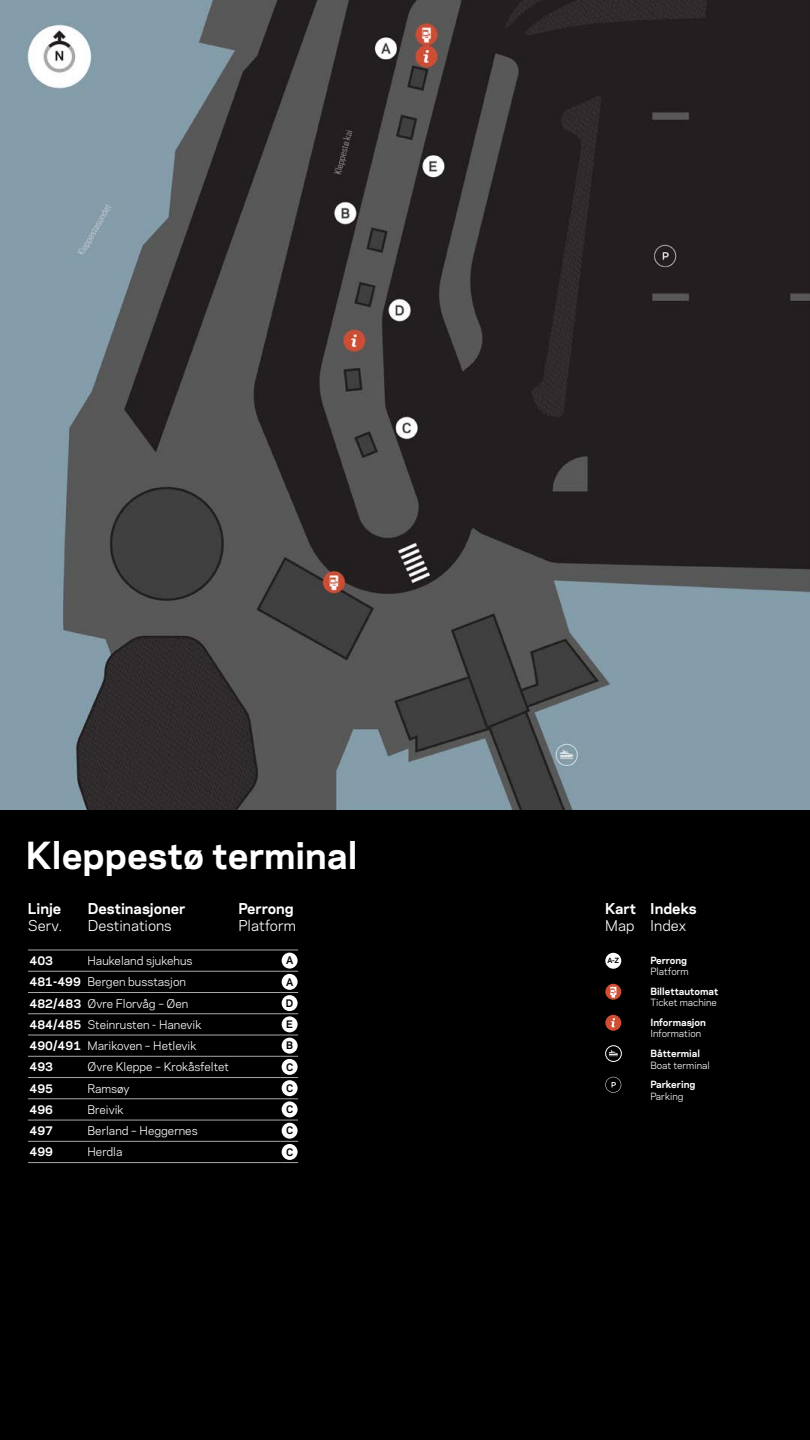
<style>
.page{position:relative;width:810px;height:1440px;background:#fff}
.page>*{position:absolute;margin:0;border:0;box-sizing:border-box;transform-origin:0 0}
.t1{font:700 35.1px "Galaxie Polaris";color:#fff}
.t2{font:700 14.1px "Galaxie Polaris";color:#fff}
.t3{font:14.1px "Galaxie Polaris";color:#fff}
.t4{font:11.25px "Galaxie Polaris";color:#fff}
.t5{font:700 11.25px "Galaxie Polaris";color:#fff}
.t6{font:700 9.75px "Galaxie Polaris";color:#000}
.t7{font:700 9.38px "Galaxie Polaris";color:#fff}
.t8{font:9.38px "Galaxie Polaris";color:#fff}
.t9{font:700 6.75px "Galaxie Polaris";color:#000}
.s1{font-weight:700}
</style>
<div class="page">
<img style="left:0;top:0;width:810px;height:810px">
<div style="left:0;top:810px;width:810px;height:630px;background:#000"></div>
<hr style="left:28px;top:950px;width:58px;height:1px;background:#a7a9ac">
<hr style="left:86px;top:950px;width:194px;height:1px;background:#a7a9ac">
<svg style="left:280px;top:950px;width:18px;height:1px"></svg>
<hr style="left:28px;top:971px;width:58px;height:1px;background:#a7a9ac">
<hr style="left:86px;top:971px;width:194px;height:1px;background:#a7a9ac">
<svg style="left:280px;top:971px;width:18px;height:1px"></svg>
<hr style="left:28px;top:992px;width:58px;height:1px;background:#a7a9ac">
<hr style="left:86px;top:992px;width:194px;height:1px;background:#a7a9ac">
<svg style="left:280px;top:992px;width:18px;height:1px"></svg>
<hr style="left:28px;top:1013px;width:58px;height:1px;background:#a7a9ac">
<hr style="left:86px;top:1013px;width:194px;height:1px;background:#a7a9ac">
<svg style="left:280px;top:1013px;width:18px;height:1px"></svg>
<hr style="left:28px;top:1035px;width:58px;height:1px;background:#a7a9ac">
<hr style="left:86px;top:1035px;width:194px;height:1px;background:#a7a9ac">
<svg style="left:280px;top:1035px;width:18px;height:1px"></svg>
<hr style="left:28px;top:1056px;width:58px;height:1px;background:#a7a9ac">
<hr style="left:86px;top:1056px;width:194px;height:1px;background:#a7a9ac">
<svg style="left:280px;top:1056px;width:18px;height:1px"></svg>
<hr style="left:28px;top:1077px;width:58px;height:1px;background:#a7a9ac">
<hr style="left:86px;top:1077px;width:194px;height:1px;background:#a7a9ac">
<svg style="left:280px;top:1077px;width:18px;height:1px"></svg>
<hr style="left:28px;top:1098px;width:58px;height:1px;background:#a7a9ac">
<hr style="left:86px;top:1098px;width:194px;height:1px;background:#a7a9ac">
<svg style="left:280px;top:1098px;width:18px;height:1px"></svg>
<hr style="left:28px;top:1120px;width:58px;height:1px;background:#a7a9ac">
<hr style="left:86px;top:1120px;width:194px;height:1px;background:#a7a9ac">
<svg style="left:280px;top:1120px;width:18px;height:1px"></svg>
<hr style="left:28px;top:1141px;width:58px;height:1px;background:#a7a9ac">
<hr style="left:86px;top:1141px;width:194px;height:1px;background:#a7a9ac">
<svg style="left:280px;top:1141px;width:18px;height:1px"></svg>
<hr style="left:28px;top:1162px;width:58px;height:1px;background:#a7a9ac">
<hr style="left:86px;top:1162px;width:194px;height:1px;background:#a7a9ac">
<svg style="left:280px;top:1162px;width:18px;height:1px"></svg>
<div style="left:282px;top:953px;width:16px;height:16px;background:#fff;border-radius:50%"></div>
<div style="left:282px;top:974px;width:16px;height:16px;background:#fff;border-radius:50%"></div>
<div style="left:282px;top:995px;width:16px;height:16px;background:#fff;border-radius:50%"></div>
<div style="left:282px;top:1016px;width:16px;height:16px;background:#fff;border-radius:50%"></div>
<div style="left:282px;top:1038px;width:16px;height:16px;background:#fff;border-radius:50%"></div>
<div style="left:282px;top:1059px;width:16px;height:16px;background:#fff;border-radius:50%"></div>
<div style="left:282px;top:1080px;width:16px;height:16px;background:#fff;border-radius:50%"></div>
<div style="left:282px;top:1101px;width:16px;height:16px;background:#fff;border-radius:50%"></div>
<div style="left:282px;top:1123px;width:16px;height:16px;background:#fff;border-radius:50%"></div>
<div style="left:282px;top:1144px;width:16px;height:16px;background:#fff;border-radius:50%"></div>
<div style="left:605px;top:953px;width:16px;height:16px;background:#fff;border-radius:50%"></div>
<svg style="left:605px;top:984px;width:16px;height:16px"></svg>
<svg style="left:610px;top:987px;width:6px;height:11px"></svg>
<div style="left:605px;top:1015px;width:16px;height:16px;background:#d04e34;border-radius:50%"></div>
<svg style="left:611px;top:1018px;width:4px;height:9px"></svg>
<svg style="left:609px;top:1050px;width:9px;height:6px"></svg>
<div style="left:605px;top:1045px;width:17px;height:17px;border:1px solid #fff;border-radius:50%"></div>
<svg style="left:605px;top:1077px;width:16px;height:16px"></svg>
<h1 class="t1" style="left:26px;top:829px;width:326px">Bergen busstasjon</h1>
<p class="t2" style="left:28px;top:898px;width:35px">Linje</p>
<p class="t3" style="left:28px;top:915px;width:36px">Serv.</p>
<h1 class="t1" style="left:26px;top:829px;width:333px">Kleppestø terminal</h1>
<p class="t2" style="left:88px;top:898px;width:99px">Destinasjoner</p>
<p class="t3" style="left:88px;top:915px;width:86px">Destinations</p>
<p class="t2" style="left:238px;top:898px;width:57px">Perrong</p>
<p class="t3" style="left:238px;top:915px;width:59px">Platform</p>
<p class="t5" style="left:30px;top:952px;width:25px">403</p>
<p class="t4" style="left:88px;top:952px;width:106px">Haukeland sjukehus</p>
<p class="t6" style="left:286px;top:953px;width:9px">A</p>
<p class="t4" style="left:30px;top:974px;width:158px"><span class="s1">481-499</span> Bergen busstasjon</p>
<p class="t6" style="left:286px;top:974px;width:9px">A</p>
<p class="t4" style="left:30px;top:995px;width:160px"><span class="s1">482/483</span> Øvre Florvåg – Øen</p>
<p class="t6" style="left:286px;top:996px;width:9px">D</p>
<p class="t4" style="left:30px;top:1016px;width:173px"><span class="s1">484/485</span> Steinrusten - Hanevik</p>
<p class="t6" style="left:286px;top:1017px;width:8px">E</p>
<p class="t4" style="left:30px;top:1037px;width:168px"><span class="s1">490/491</span> Marikoven – Hetlevik</p>
<p class="t6" style="left:286px;top:1038px;width:8px">B</p>
<p class="t5" style="left:30px;top:1059px;width:25px">493</p>
<p class="t4" style="left:88px;top:1059px;width:143px">Øvre Kleppe – Krokåsfeltet</p>
<p class="t6" style="left:286px;top:1060px;width:9px">C</p>
<p class="t5" style="left:30px;top:1080px;width:25px">495</p>
<p class="t4" style="left:88px;top:1080px;width:44px">Ramsøy</p>
<p class="t6" style="left:286px;top:1081px;width:9px">C</p>
<p class="t5" style="left:30px;top:1101px;width:25px">496</p>
<p class="t4" style="left:88px;top:1101px;width:38px">Breivik</p>
<p class="t6" style="left:286px;top:1102px;width:9px">C</p>
<p class="t5" style="left:30px;top:1122px;width:25px">497</p>
<p class="t4" style="left:88px;top:1122px;width:112px">Berland – Heggernes</p>
<p class="t6" style="left:286px;top:1123px;width:9px">C</p>
<p class="t5" style="left:30px;top:1144px;width:25px">499</p>
<p class="t4" style="left:88px;top:1144px;width:37px">Herdla</p>
<p class="t6" style="left:286px;top:1145px;width:9px">C</p>
<p class="t2" style="left:605px;top:898px;width:32px">Kart</p>
<p class="t3" style="left:605px;top:915px;width:31px">Map</p>
<p class="t2" style="left:650px;top:898px;width:48px">Indeks</p>
<p class="t3" style="left:650px;top:915px;width:38px">Index</p>
<p class="t9" style="left:607px;top:956px;width:13px">A-Z</p>
<p class="t7" style="left:650px;top:954px;width:38px">Perrong</p>
<p class="t8" style="left:650px;top:965px;width:40px">Platform</p>
<p class="t7" style="left:650px;top:985px;width:70px">Billettautomat</p>
<p class="t8" style="left:650px;top:996px;width:68px">Ticket machine</p>
<p class="t7" style="left:650px;top:1016px;width:57px">Informasjon</p>
<p class="t8" style="left:650px;top:1027px;width:52px">Information</p>
<p class="t7" style="left:650px;top:1047px;width:51px">Båttermial</p>
<p class="t8" style="left:650px;top:1058px;width:61px">Boat terminal</p>
<p class="t7" style="left:650px;top:1078px;width:47px">Parkering</p>
<p class="t8" style="left:650px;top:1089px;width:35px">Parking</p>
</div>
